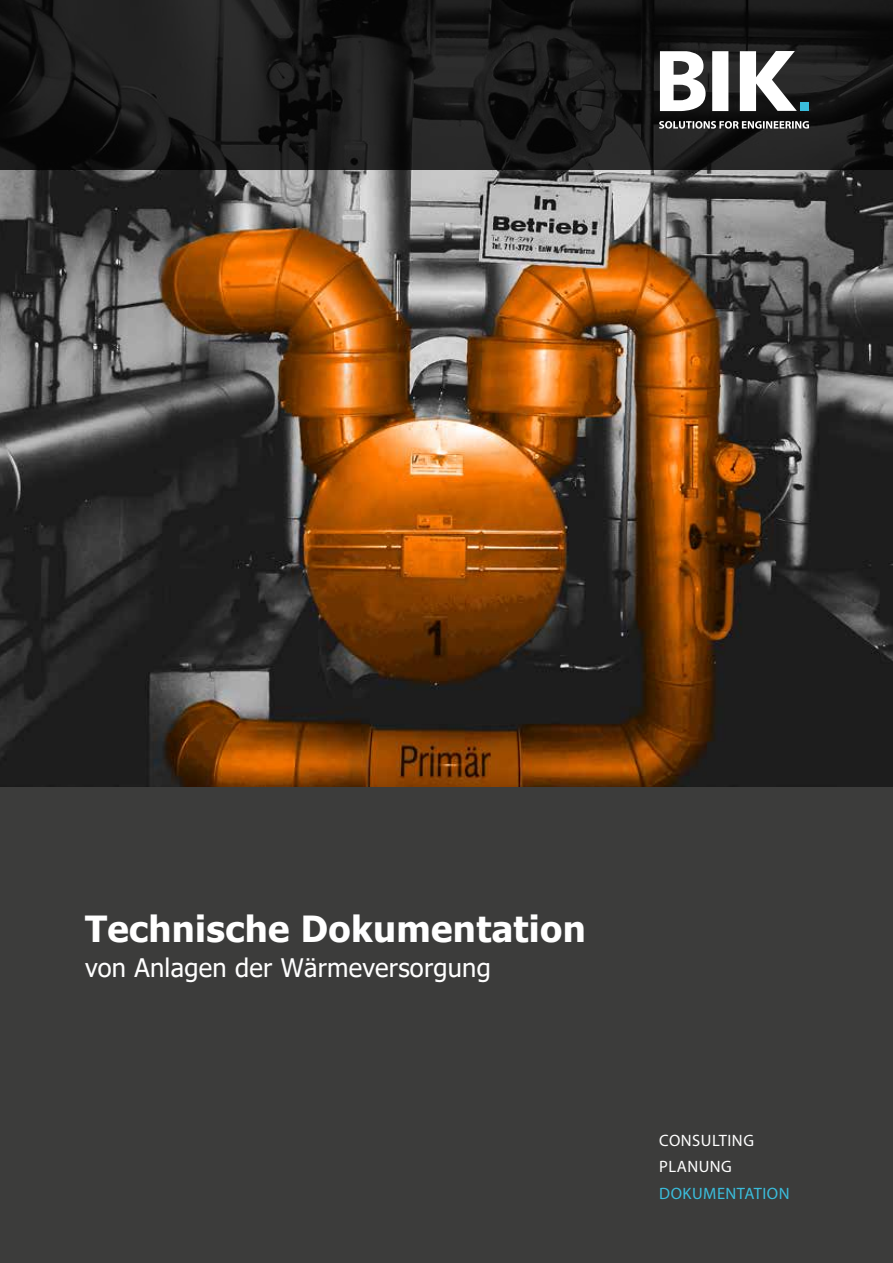
<style>
.page{position:relative;width:893px;height:1263px;background:#fff}
.page>*{position:absolute;margin:0;border:0;box-sizing:border-box;transform-origin:0 0}
.t1{font:700 36px "Tahoma";letter-spacing:.01em;color:#fff}
.t2{font:25.5px "Tahoma";letter-spacing:.01em;color:#fff}
.t3{font:16.5px/26.5px "Myriad Pro";letter-spacing:.03em;color:#fff}
.t4{font:16.5px "Myriad Pro";letter-spacing:.03em;color:#3abddc}
</style>
<div class="page">
<div style="left:0;top:787px;width:893px;height:476px;background:#3c3c3b"></div>
<img style="left:0;top:170px;width:893px;height:617px">
<svg style="left:0;top:0;width:893px;height:170px"></svg>
<svg style="left:659px;top:51px;width:150px;height:78px"></svg>
<h1 class="t1" style="left:85px;top:903px;width:502px">Technische Dokumentation</h1>
<p class="t2" style="left:85px;top:950px;width:407px">von Anlagen der Wärmeversorgung</p>
<p class="t3" style="left:659px;top:1126px;width:96px">CONSULTING<br>PLANUNG</p>
<p class="t4" style="left:659px;top:1183px;width:132px">DOKUMENTATION</p>
</div>
